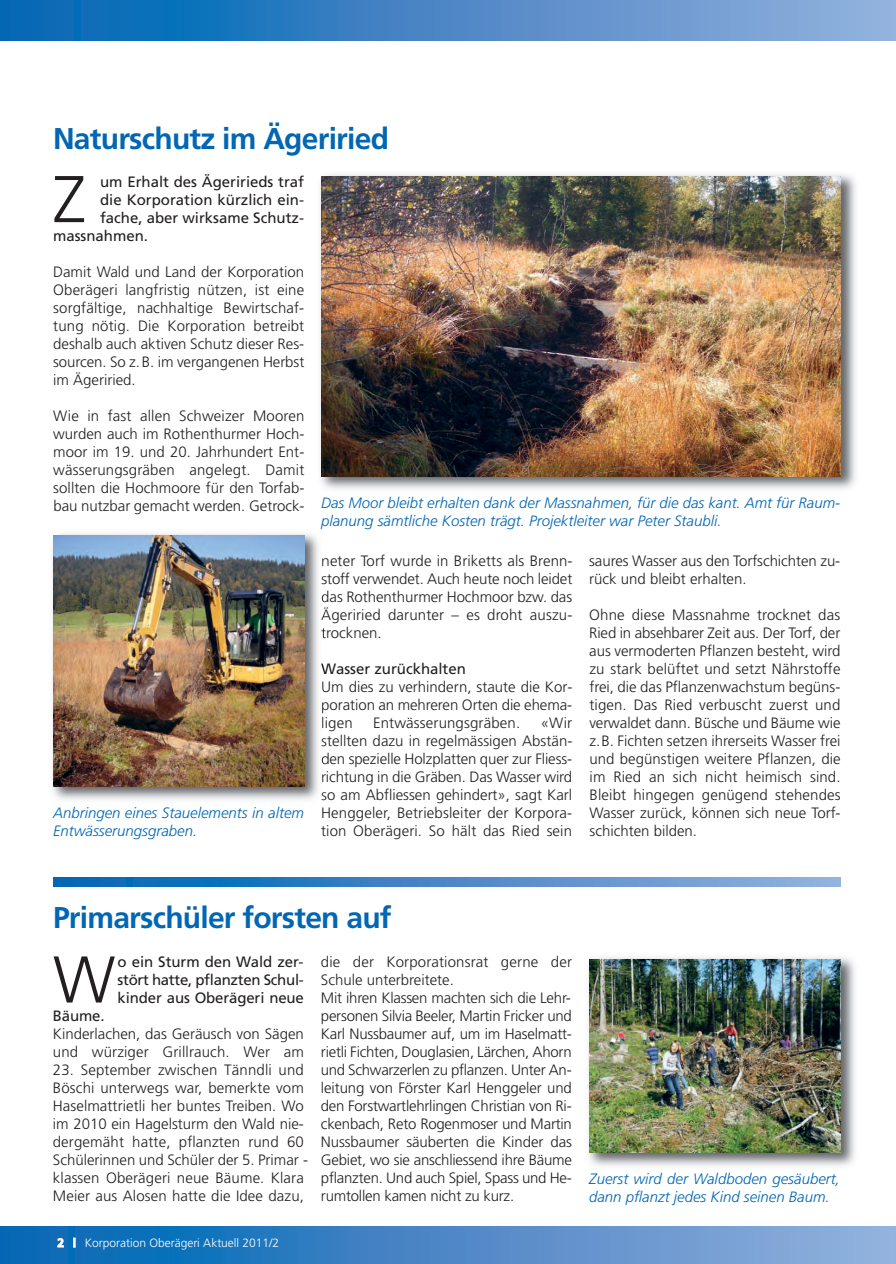
<style>
.page{position:relative;width:896px;height:1264px;background:#fff}
.page>*{position:absolute;margin:0;border:0;box-sizing:border-box;transform-origin:0 0}
.t1{font:300 66px "Frutiger";color:#231f20}
.t2{font:700 30px "Frutiger";letter-spacing:-.025em;color:#0166b3}
.t3{font:300 15px/18px "Frutiger";color:#231f20;text-align:justify}
.t4{font:italic 300 15px/18px "Frutiger";color:#0166b3}
.t5{font:15px/18px "Frutiger";color:#231f20;text-align:justify}
.t6{font:300 12px "Frutiger";color:#fff}
.s1{font-weight:700}
.s2{font-weight:900}
</style>
<div class="page">
<hr style="left:895px;top:1227px;width:1px;height:37px;background:#94b4de">
<svg style="left:0;top:1227px;width:895px;height:37px;background:#4889c7"></svg>
<svg style="left:0;top:0;width:895px;height:40px;background:#4889c6"></svg>
<hr style="left:895px;top:0;width:1px;height:40px;background:#95b5de">
<img style="left:588px;top:957px;width:267px;height:209px">
<img style="left:589px;top:959px;width:251px;height:194px">
<svg style="left:53px;top:878px;width:787px;height:8px;background:#4788c6"></svg>
<img style="left:52px;top:533px;width:273px;height:268px">
<svg style="left:322px;top:557px;width:3px;height:9px"></svg>
<svg style="left:321px;top:575px;width:4px;height:9px"></svg>
<svg style="left:322px;top:593px;width:3px;height:9px"></svg>
<img style="left:321px;top:607px;width:4px;height:14px">
<svg style="left:321px;top:627px;width:4px;height:11px"></svg>
<svg style="left:321px;top:663px;width:4px;height:11px"></svg>
<svg style="left:322px;top:681px;width:3px;height:11px"></svg>
<svg style="left:322px;top:701px;width:3px;height:28px"></svg>
<svg style="left:321px;top:737px;width:4px;height:9px"></svg>
<svg style="left:322px;top:755px;width:3px;height:11px"></svg>
<svg style="left:322px;top:773px;width:3px;height:10px"></svg>
<svg style="left:321px;top:791px;width:4px;height:9px"></svg>
<img style="left:53px;top:535px;width:251px;height:252px">
<img style="left:320px;top:174px;width:536px;height:315px">
<img style="left:321px;top:176px;width:519px;height:301px">
<h2 class="t2" style="left:53px;top:127px;width:337px">Naturschutz im Ägeriried</h2>
<h1 class="t1" style="left:53px;top:173px;width:34px">Z</h1>
<p class="t5" style="left:100px;top:174px;width:205px">um Erhalt des Ägeririeds traf</p>
<p class="t5" style="left:100px;top:192px;width:205px">die Korporation kürzlich ein-</p>
<p class="t5" style="left:100px;top:210px;width:205px">fache, aber wirksame Schutz-</p>
<p class="t5" style="left:53px;top:228px;width:96px">massnahmen.</p>
<p class="t3" style="left:53px;top:264px;width:253px">Damit Wald und Land der Korporation Oberägeri langfristig nützen, ist eine sorgfältige, nachhaltige Bewirtschaf&shy;tung nötig. Die Korporation betreibt deshalb auch aktiven Schutz dieser Res&shy;sourcen. So z.B. im vergangenen Herbst im Ägeriried.</p>
<p class="t3" style="left:53px;top:408px;width:253px">Wie in fast allen Schweizer Mooren wurden auch im Rothenthurmer Hoch&shy;moor im 19. und 20. Jahrhundert Ent&shy;wässerungsgräben angelegt. Damit sollten die Hochmoore für den Torfab&shy;bau nutzbar gemacht werden. Getrock-</p>
<p class="t4" style="left:321px;top:495px;width:520px">Das Moor bleibt erhalten dank der Massnahmen, für die das kant. Amt für Raum&shy;planung sämtliche Kosten trägt. Projektleiter war Peter Staubli.</p>
<p class="t4" style="left:53px;top:805px;width:252px">Anbringen eines Stauelements in altem<br>Entwässerungsgraben.</p>
<p class="t3" style="left:321px;top:553px;width:253px">neter Torf wurde in Briketts als Brenn&shy;stoff verwendet. Auch heute noch leidet das Rothenthurmer Hochmoor bzw. das Ägeriried darunter – es droht auszu&shy;trocknen.</p>
<p class="t5" style="left:321px;top:661px;width:146px">Wasser zurückhalten</p>
<p class="t3" style="left:321px;top:679px;width:252px">Um dies zu verhindern, staute die Kor&shy;poration an mehreren Orten die ehema&shy;ligen</p>
<p class="t3" style="left:373px;top:715px;width:148px">Entwässerungsgräben.</p>
<p class="t3" style="left:321px;top:715px;width:253px;text-indent:219px">«Wir stellten dazu in regelmässigen Abstän&shy;den spezielle Holzplatten quer zur Fliess&shy;richtung in die Gräben. Das Wasser wird so am Abfliessen gehindert», sagt Karl Henggeler, Betriebsleiter der Korpora&shy;tion Oberägeri. So hält das Ried sein</p>
<p class="t3" style="left:589px;top:553px;width:252px">saures Wasser aus den Torfschichten zu&shy;rück und bleibt erhalten.</p>
<p class="t3" style="left:589px;top:607px;width:253px">Ohne diese Massnahme trocknet das Ried in absehbarer Zeit aus. Der Torf, der aus vermoderten Pflanzen besteht, wird zu stark belüftet und setzt Nährstoffe frei, die das Pflanzenwachstum begüns&shy;tigen. Das Ried verbuscht zuerst und verwaldet dann. Büsche und Bäume wie z.B. Fichten setzen ihrerseits Wasser frei und begünstigen weitere Pflanzen, die im Ried an sich nicht heimisch sind.<br>Bleibt hingegen genügend stehendes Wasser zurück, können sich neue Torf&shy;schichten bilden.</p>
<h2 class="t2" style="left:53px;top:905px;width:340px">Primarschüler forsten auf</h2>
<h1 class="t1" style="left:53px;top:953px;width:64px">W</h1>
<p class="t3" style="left:321px;top:954px;width:253px;text-align:left">die der Korporationsrat gerne der Schule unterbreitete.<br>Mit ihren Klassen machten sich die Lehr&shy;personen Silvia Beeler, Martin Fricker und Karl Nussbaumer auf, um im Haselmatt&shy;rietli Fichten, Douglasien, Lärchen, Ahorn und Schwarzerlen zu pflanzen. Unter An&shy;leitung von Förster Karl Henggeler und den Forstwartlehrlingen Christian von Ri&shy;ckenbach, Reto Rogenmoser und Martin Nussbaumer säuberten die Kinder das Gebiet, wo sie anschliessend ihre Bäume pflanzten. Und auch Spiel, Spass und He&shy;rumtollen kamen nicht zu kurz.</p>
<p class="t5" style="left:118px;top:954px;width:188px">o ein Sturm den Wald zer&shy;stört hatte, pflanzten Schul&shy;kinder aus Oberägeri neue</p>
<p class="t5" style="left:53px;top:1008px;width:53px">Bäume.</p>
<p class="t3" style="left:53px;top:1026px;width:252px">Kinderlachen, das Geräusch von Sägen und würziger Grillrauch. Wer am</p>
<p class="t3" style="left:53px;top:1062px;width:257px;text-align:left">23. September zwischen Tänndli und Böschi unterwegs war, bemerkte vom Haselmattrietli her buntes Treiben. Wo im 2010 ein Hagelsturm den Wald nie&shy;dergemäht hatte, pflanzten rund 60<br>Schülerinnen und Schüler der 5. Primar - klassen Oberägeri neue Bäume. Klara Meier aus Alosen hatte die Idee dazu,</p>
<p class="t6" style="left:57px;top:1238px;width:223px"><span class="s1">2</span> <span class="s2">|</span> Korporation Oberägeri Aktuell 2011/2</p>
<p class="t4" style="left:589px;top:1171px;width:252px">Zuerst wird der Waldboden gesäubert, dann pflanzt jedes Kind seinen Baum.</p>
</div>
